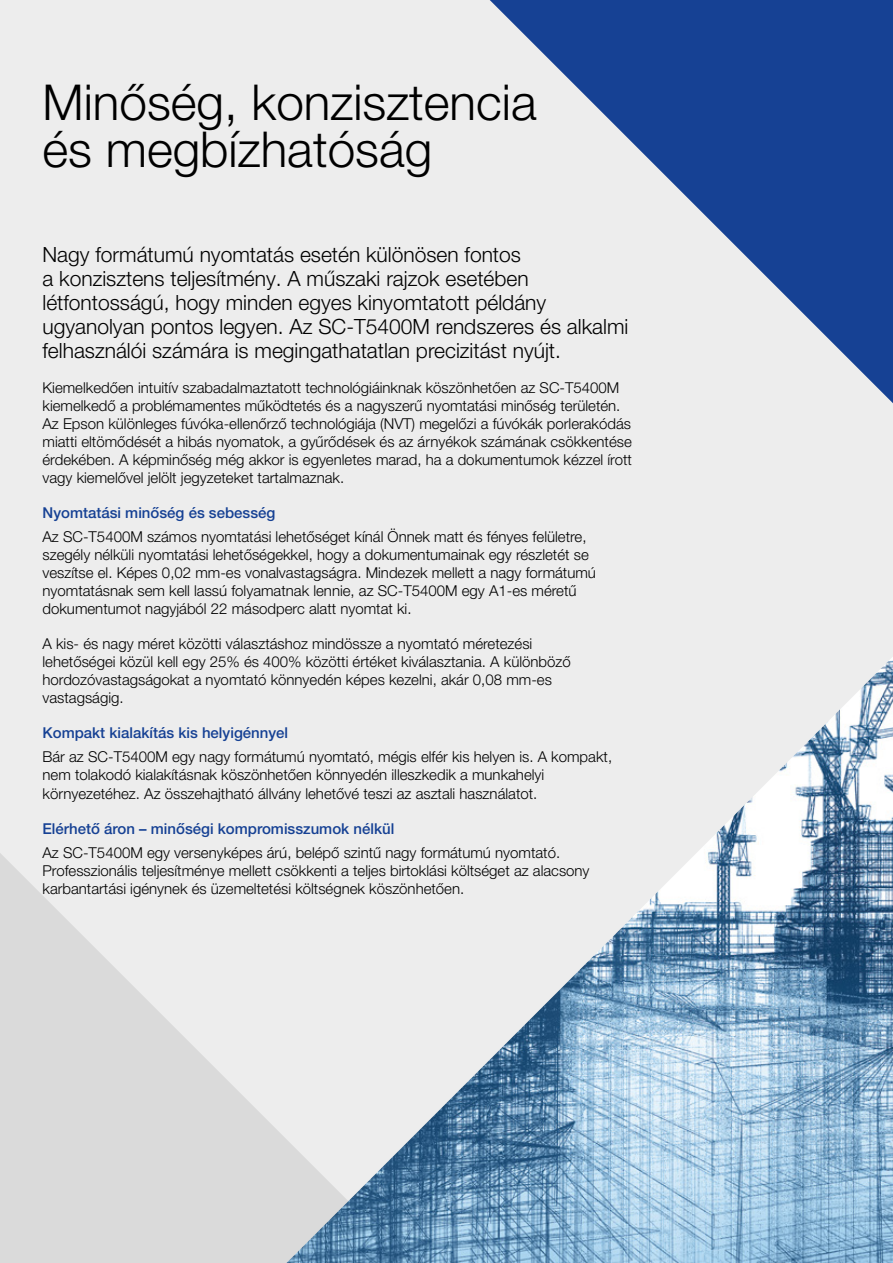
<style>
.page{position:relative;width:893px;height:1263px;background:#ededed}
.page>*{position:absolute;margin:0;border:0;box-sizing:border-box;transform-origin:0 0}
.t1{font:300 49.5px/46.5px "Helvetica Neue LT Pro";color:#000}
.t2{font:300 21px/24px "Helvetica Neue LT Pro";color:#000}
.Brochure_Body_Copy{font:300 15px/18px "Helvetica Neue LT Pro";color:#000}
.Brochure_Small_Sub_H{font:500 15px "Helvetica Neue LT Pro";color:#164194}
</style>
<div class="page">
<svg style="left:0;top:853px;width:286px;height:410px;fill:#dadada"></svg>
<img style="left:286px;top:657px;width:607px;height:606px">
<svg style="left:490px;top:0;width:403px;height:403px"></svg>
<p class="t1" style="left:43px;top:78px;width:496px">Minőség, konzisztencia és megbízhatóság</p>
<p class="t2" style="left:43px;top:242px;width:587px">Nagy formátumú nyomtatás esetén különösen fontos<br>a konzisztens teljesítmény. A műszaki rajzok esetében létfontosságú, hogy minden egyes kinyomtatott példány ugyanolyan pontos legyen. Az SC-T5400M rendszeres és alkalmi felhasználói számára is megingathatatlan precizitást nyújt.</p>
<p class="Brochure_Body_Copy" style="left:43px;top:378px;width:591px">Kiemelkedően intuitív szabadalmaztatott technológiáinknak köszönhetően az SC-T5400M kiemelkedő a problémamentes működtetés és a nagyszerű nyomtatási minőség területén.<br>Az Epson különleges fúvóka-ellenőrző technológiája (NVT) megelőzi a fúvókák porlerakódás miatti eltömődését a hibás nyomatok, a gyűrődések és az árnyékok számának csökkentése érdekében. A képminőség még akkor is egyenletes marad, ha a dokumentumok kézzel írott vagy kiemelővel jelölt jegyzeteket tartalmaznak.</p>
<p class="Brochure_Small_Sub_H" style="left:43px;top:503px;width:234px">Nyomtatási minőség és sebesség</p>
<p class="Brochure_Body_Copy" style="left:43px;top:527px;width:555px">Az SC-T5400M számos nyomtatási lehetőséget kínál Önnek matt és fényes felületre, szegély nélküli nyomtatási lehetőségekkel, hogy a dokumentumainak egy részletét se veszítse el. Képes 0,02 mm-es vonalvastagságra. Mindezek mellett a nagy formátumú nyomtatásnak sem kell lassú folyamatnak lennie, az SC-T5400M egy A1-es méretű dokumentumot nagyjából 22 másodperc alatt nyomtat ki.</p>
<p class="Brochure_Body_Copy" style="left:43px;top:634px;width:530px">A kis- és nagy méret közötti választáshoz mindössze a nyomtató méretezési lehetőségei közül kell egy 25% és 400% közötti értéket kiválasztania. A különböző hordozóvastagságokat a nyomtató könnyedén képes kezelni, akár 0,08 mm-es vastagságig.</p>
<p class="Brochure_Small_Sub_H" style="left:43px;top:724px;width:247px">Kompakt kialakítás kis helyigénnyel</p>
<p class="Brochure_Body_Copy" style="left:43px;top:748px;width:571px">Bár az SC-T5400M egy nagy formátumú nyomtató, mégis elfér kis helyen is. A kompakt, nem tolakodó kialakításnak köszönhetően könnyedén illeszkedik a munkahelyi környezetéhez. Az összehajtható állvány lehetővé teszi az asztali használatot.</p>
<p class="Brochure_Small_Sub_H" style="left:43px;top:819px;width:353px">Elérhető áron – minőségi kompromisszumok nélkül</p>
<p class="Brochure_Body_Copy" style="left:43px;top:843px;width:549px">Az SC-T5400M egy versenyképes árú, belépő szintű nagy formátumú nyomtató.<br>Professzionális teljesítménye mellett csökkenti a teljes birtoklási költséget az alacsony karbantartási igénynek és üzemeltetési költségnek köszönhetően.</p>
</div>
